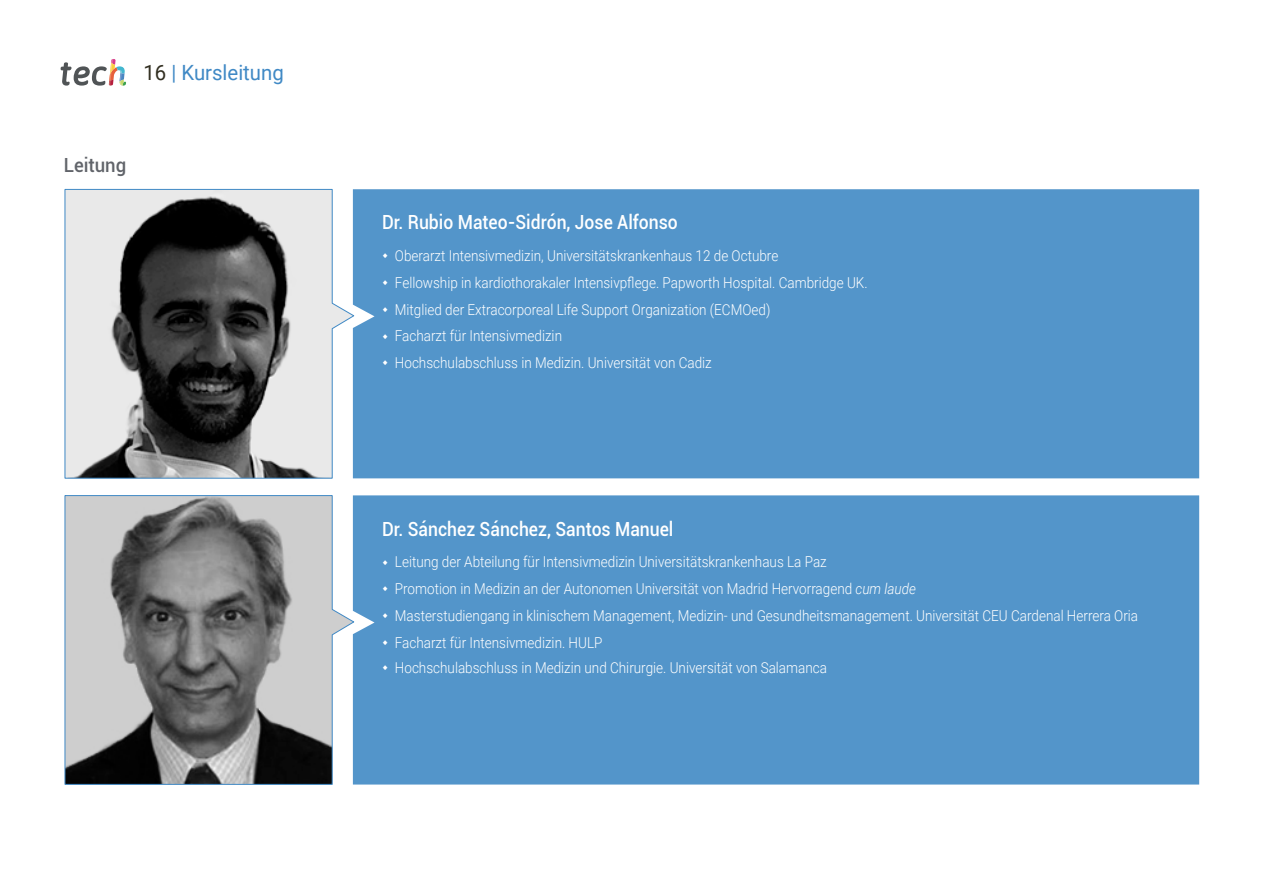
<style>
.page{position:relative;width:1263px;height:893px;background:#fff}
.page>*{position:absolute;margin:0;border:0;box-sizing:border-box;transform-origin:0 0}
.t1{font:21px "Roboto";color:#4089c5}
.t2{font:500 19.5px "Roboto";color:#fff;scale:.9 1}
.t3{font:500 19.5px "Roboto";color:#61646a;scale:.95 1}
.t4{font:300 15px/26.7px "Roboto";color:#fff;scale:.9 1}
.s1{color:#312e20}
.s2{font-style:italic}
</style>
<div class="page">
<svg style="left:61px;top:59px;width:65px;height:27px"></svg>
<div style="left:354px;top:189px;width:845px;height:289px;background:#5395ca"></div>
<div style="left:354px;top:495px;width:845px;height:289px;background:#5395ca"></div>
<svg style="left:65px;top:189px;width:289px;height:290px;background:#909192"></svg>
<svg style="left:65px;top:495px;width:289px;height:290px;background:#919293"></svg>
<svg style="left:383px;top:254px;width:4px;height:5px"></svg>
<svg style="left:383px;top:280px;width:4px;height:5px"></svg>
<svg style="left:383px;top:307px;width:4px;height:5px"></svg>
<svg style="left:383px;top:334px;width:4px;height:5px"></svg>
<svg style="left:383px;top:361px;width:4px;height:5px"></svg>
<svg style="left:383px;top:560px;width:4px;height:5px"></svg>
<svg style="left:383px;top:586px;width:4px;height:5px"></svg>
<svg style="left:383px;top:613px;width:4px;height:5px"></svg>
<svg style="left:383px;top:640px;width:4px;height:5px"></svg>
<svg style="left:383px;top:665px;width:4px;height:5px"></svg>
<h1 class="t1" style="left:144px;top:57px;width:142px"><span class="s1">16</span> | Kursleitung</h1>
<h2 class="t3" style="left:64px;top:151px;width:67px">Leitung</h2>
<h2 class="t2" style="left:382px;top:209px;width:330px">Dr. Rubio Mateo-Sidrón, Jose Alfonso</h2>
<p class="t4" style="left:395px;top:242px;width:527px">Oberarzt Intensivmedizin, Universitätskrankenhaus 12 de Octubre<br>Fellowship in kardiothorakaler Intensivpflege. Papworth Hospital. Cambridge UK.<br>Mitglied der Extracorporeal Life Support Organization (ECMOed)<br>Facharzt für Intensivmedizin<br>Hochschulabschluss in Medizin. Universität von Cadiz</p>
<h2 class="t2" style="left:382px;top:515px;width:325px">Dr. Sánchez Sánchez, Santos Manuel</h2>
<p class="t4" style="left:395px;top:548px;width:827px">Leitung der Abteilung für Intensivmedizin Universitätskrankenhaus La Paz<br>Promotion in Medizin an der Autonomen Universität von Madrid Hervorragend <span class="s2">cum laude<br></span>Masterstudiengang in klinischem Management, Medizin- und Gesundheitsmanagement. Universität CEU Cardenal Herrera Oria Facharzt für Intensivmedizin. HULP<br>Hochschulabschluss in Medizin und Chirurgie. Universität von Salamanca</p>
</div>
